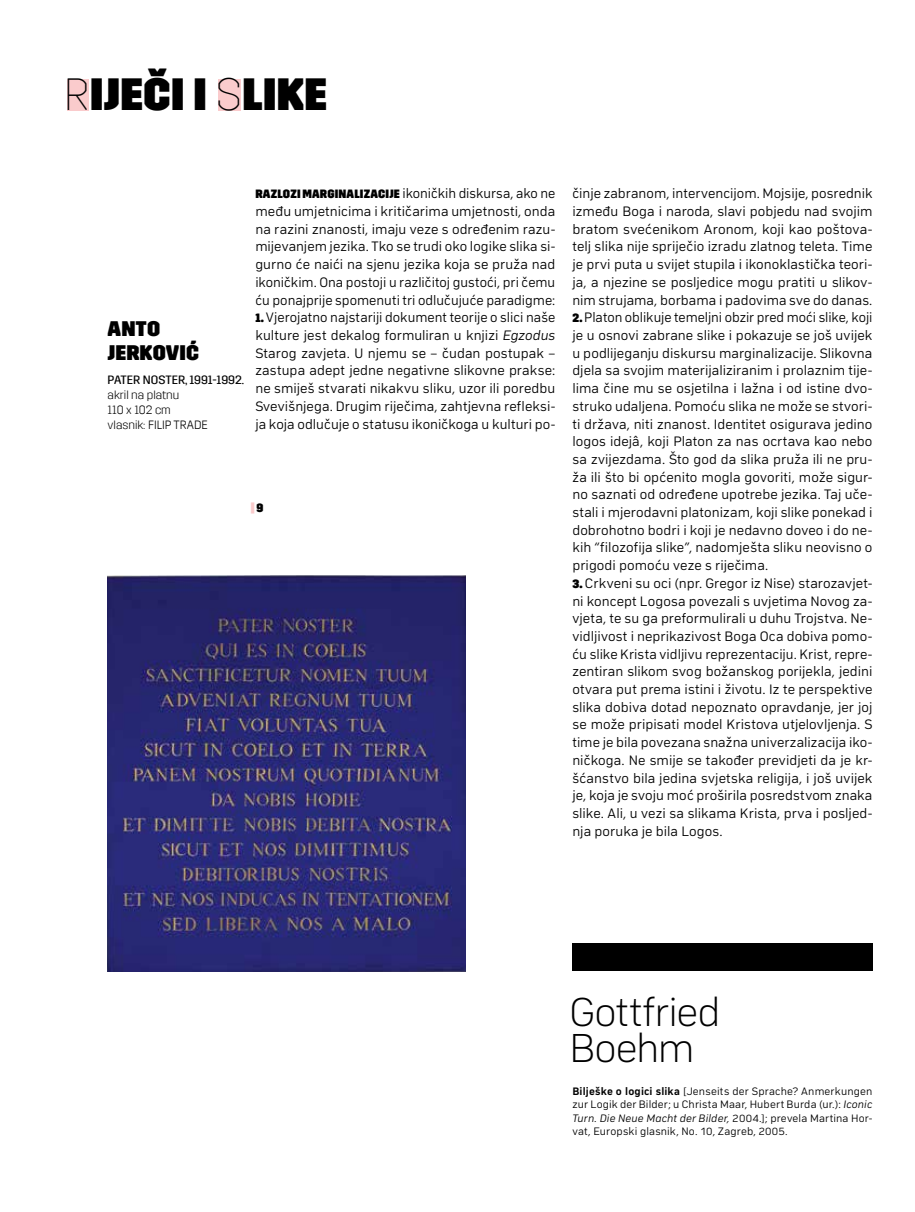
<style>
.page{position:relative;width:915px;height:1212px;background:#fff}
.page>*{position:absolute;margin:0;border:0;box-sizing:border-box;transform-origin:0 0}
.t1{font:700 45px "Trim Web Extra";letter-spacing:-.005em;color:#000}
.t2{font:200 42px/36px "Compasse";letter-spacing:-.02em;color:#000}
.t3{font:700 21px/24px "Trim Web Extra";color:#000}
.t4{font:300 14.25px/17.7px "Compasse";letter-spacing:.005em;color:#000;text-align:justify}
.t5{font:12px/15px "Trim Web Light";color:#000}
.t6{font:12px "Trim Web Regular";color:#000}
.t7{font:700 12px "Trim Web Extra";color:#facbcc;scale:1.2 1}
.t8{font:300 11.25px/13.5px "Compasse";letter-spacing:.015em;color:#000;text-align:justify}
.s1{font-family:"Trim Web Thin";font-weight:400}
.s2{font-family:"Trim Web Extra";font-weight:700;font-size:12px}
.s3{font-style:italic}
.s4{color:#000}
.s5{font-weight:700}
</style>
<div class="page">
<div style="left:68px;top:79px;width:21px;height:31px;background:#facbcc"></div>
<div style="left:218px;top:79px;width:23px;height:31px;background:#facbcc"></div>
<img style="left:108px;top:576px;width:357px;height:395px">
<div style="left:572px;top:943px;width:300px;height:28px;background:#000"></div>
<h1 class="t1" style="left:64px;top:69px;width:265px"><span class="s1">R</span>IJEČI I <span class="s1">S</span>LIKE</h1>
<h3 class="t3" style="left:108px;top:317px;width:93px">ANTO<br>JERKOVIĆ</h3>
<p class="t6" style="left:108px;top:373px;width:138px">PATER NOSTER, 1991-1992.</p>
<p class="t5" style="left:108px;top:387px;width:102px">akril na platnu<br>110 x 102 cm vlasnik: FILIP TRADE</p>
<p class="t4" style="left:255px;top:184px;width:301px"><span class="s2">RAZLOZI MARGINALIZACIJE</span> ikoničkih diskursa, ako ne među umjetnicima i kritičarima umjetnosti, onda na razini znanosti, imaju veze s određenim razu&shy;mijevanjem jezika. Tko se trudi oko logike slika si&shy;gurno će naići na sjenu jezika koja se pruža nad ikoničkim. Ona postoji u različitoj gustoći, pri čemu ću ponajprije spomenuti tri odlučujuće paradigme:</p>
<p class="t4" style="left:255px;top:308px;width:301px"><span class="s2">1.</span> Vjerojatno najstariji dokument teorije o slici naše kulture jest dekalog formuliran u knjizi <span class="s3">Egzodus </span>Starog zavjeta. U njemu se – čudan postupak – zastupa adept jedne negativne slikovne prakse: ne smiješ stvarati nikakvu sliku, uzor ili poredbu Svevišnjega. Drugim riječima, zahtjevna refleksi&shy;ja koja odlučuje o statusu ikoničkoga u kulturi po-</p>
<p class="t7" style="left:250px;top:501px;width:12px">|<span class="s4">9</span></p>
<p class="t4" style="left:572px;top:184px;width:301px">činje zabranom, intervencijom. Mojsije, posrednik između Boga i naroda, slavi pobjedu nad svojim bratom svećenikom Aronom, koji kao poštova&shy;telj slika nije spriječio izradu zlatnog teleta. Time je prvi puta u svijet stupila i ikonoklastička teori&shy;ja, a njezine se posljedice mogu pratiti u slikov&shy;nim strujama, borbama i padovima sve do danas.</p>
<p class="t4" style="left:572px;top:308px;width:301px"><span class="s2">2.</span> Platon oblikuje temeljni obzir pred moći slike, koji je u osnovi zabrane slike i pokazuje se još uvijek u podlijeganju diskursu marginalizacije. Slikovna djela sa svojim materijaliziranim i prolaznim tije&shy;lima čine mu se osjetilna i lažna i od istine dvo&shy;struko udaljena. Pomoću slika ne može se stvori&shy;ti država, niti znanost. Identitet osigurava jedino logos idejâ, koji Platon za nas ocrtava kao nebo sa zvijezdama. Što god da slika pruža ili ne pru&shy;ža ili što bi općenito mogla govoriti, može sigur&shy;no saznati od određene upotrebe jezika. Taj uče&shy;stali i mjerodavni platonizam, koji slike ponekad i dobrohotno bodri i koji je nedavno doveo i do ne&shy;kih “filozofija slike”, nadomješta sliku neovisno o prigodi pomoću veze s riječima.</p>
<p class="t4" style="left:572px;top:574px;width:301px"><span class="s2">3.</span> Crkveni su oci (npr. Gregor iz Nise) starozavjet&shy;ni koncept Logosa povezali s uvjetima Novog za&shy;vjeta, te su ga preformulirali u duhu Trojstva. Ne&shy;vidljivost i neprikazivost Boga Oca dobiva pomo&shy;ću slike Krista vidljivu reprezentaciju. Krist, repre&shy;zentiran slikom svog božanskog porijekla, jedini otvara put prema istini i životu. Iz te perspektive slika dobiva dotad nepoznato opravdanje, jer joj se može pripisati model Kristova utjelovljenja. S time je bila povezana snažna univerzalizacija iko&shy;ničkoga. Ne smije se također previdjeti da je kr&shy;šćanstvo bila jedina svjetska religija, i još uvijek je, koja je svoju moć proširila posredstvom znaka slike. Ali, u vezi sa slikama Krista, prva i posljed&shy;nja poruka je bila Logos.</p>
<h2 class="t2" style="left:569px;top:993px;width:153px">Gottfried<br>Boehm</h2>
<p class="t8" style="left:572px;top:1084px;width:301px"><span class="s5">Bilješke o logici slika</span> [Jenseits der Sprache? Anmerkungen zur Logik der Bilder; u Christa Maar, Hubert Burda (ur.): <span class="s3">Iconic Turn. Die Neue Macht der Bilder,</span> 2004.]; prevela Martina Hor&shy;vat, Europski glasnik, No. 10, Zagreb, 2005.</p>
</div>
